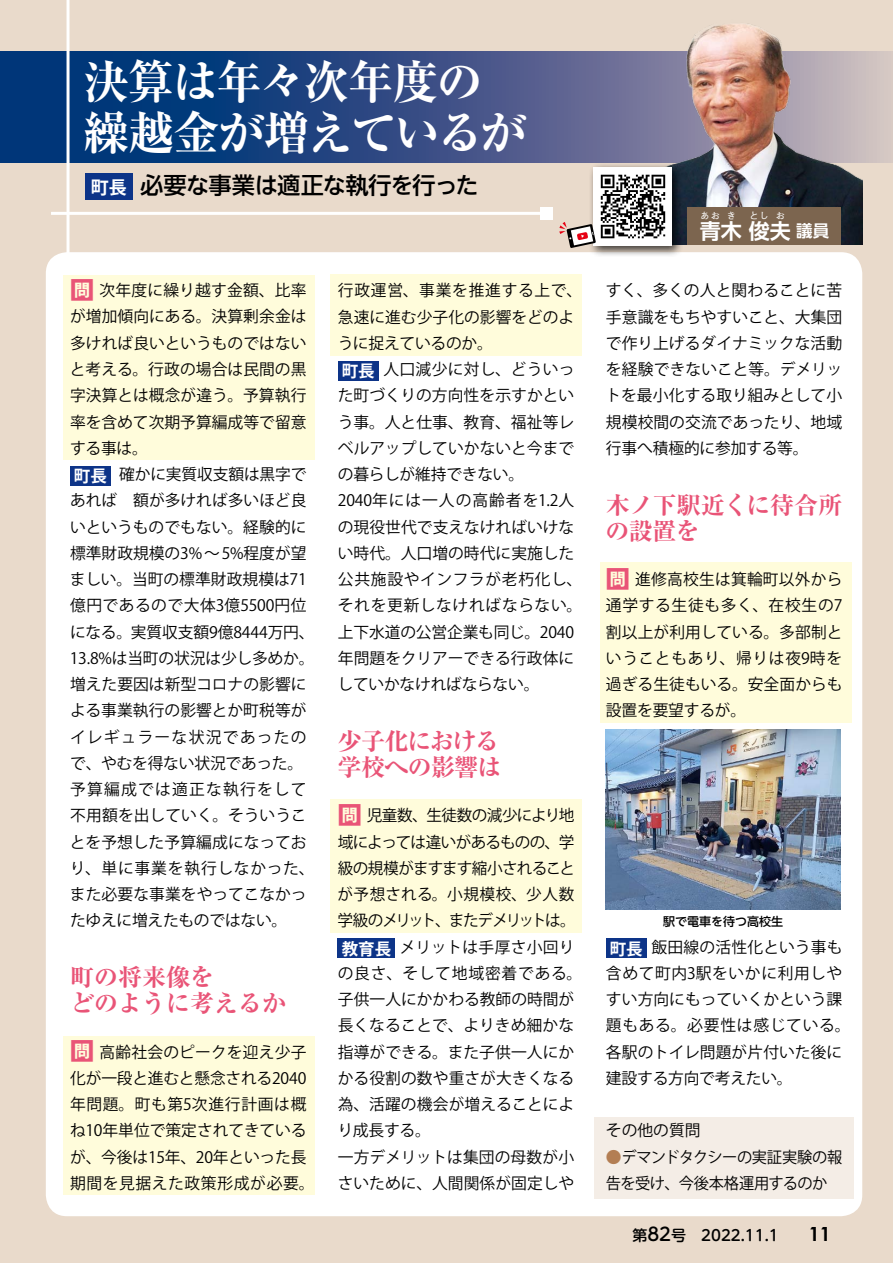
<style>
.page{position:relative;width:893px;height:1263px;background:#e9dacb}
.page>*{position:absolute;margin:0;border:0;box-sizing:border-box;transform-origin:0 0}
.t1{font:700 expanded 46.5px/51px "Ryumin Pro";letter-spacing:-.04em;color:#fff}
.t2{font:700 expanded 24px/26.2px "Ryumin Pro";letter-spacing:-.01em;color:#e95477}
.t3{font:700 expanded 24px/26.2px "Ryumin Pro";letter-spacing:-.035em;color:#e95477}
.t4{font:500 23.25px "UD Shin Go NT Pro";letter-spacing:-.03em;color:#000}
.t5{font:700 21px "UD Shin Go NT Pro De";color:#fff}
.t6{font:700 16.5px "UD Shin Go NT Pro De";color:#fff}
.t7{font:15.75px/26.2px "Koz Go Pr 6 N";color:#000}
.t8{font:15.75px/26.2px "Koz Go Pr 6 N";letter-spacing:-.035em;color:#000}
.t9{font:500 15px "UD Shin M Go Pro";color:#000}
.t10{font:500 12px "UD Shin Go NT Pro";color:#000}
.t11{font:700 9px "UD Shin Go NT Pro De";color:#fff}
.s1{font-family:"Koz Go Pr 6 N";font-weight:700;font-size:18px;color:#fff}
.s2{font-weight:700;font-size:24px;color:#e95477}
.s3{font-weight:700;font-size:16.5px;color:#fff}
.s4{color:#b37e53}
.s5{font-size:18px}
.s6{font-family:"Century Gothic";font-weight:700;font-size:19.5px}
</style>
<div class="page">
<svg style="left:0;top:51px;width:893px;height:111px"></svg>
<img style="left:625px;top:24px;width:237px;height:221px">
<hr style="left:67px;top:0;width:3px;height:295px;background:#fff">
<div style="left:46px;top:252px;width:816px;height:964px;background:#fff;border-radius:21px"></div>
<div style="left:594px;top:1117px;width:259px;height:82px;background:#f4ede6"></div>
<div style="left:600px;top:562px;width:251px;height:161px;background:#fffcdb"></div>
<div style="left:64px;top:275px;width:251px;height:184px;background:#fffcdb"></div>
<div style="left:64px;top:1036px;width:251px;height:159px;background:#fffcdb"></div>
<div style="left:331px;top:799px;width:251px;height:134px;background:#fffcdb"></div>
<div style="left:331px;top:275px;width:251px;height:81px;background:#fffcdb"></div>
<hr style="left:51px;top:212px;width:496px;height:3px;background:#fff">
<div style="left:541px;top:207px;width:12px;height:12px;background:#fff"></div>
<div style="left:85px;top:174px;width:48px;height:26px;background:#0d3488"></div>
<div style="left:70px;top:466px;width:41px;height:20px;background:#0d3488"></div>
<div style="left:338px;top:361px;width:40px;height:20px;background:#0d3488"></div>
<div style="left:338px;top:939px;width:57px;height:19px;background:#0d3488"></div>
<div style="left:606px;top:939px;width:40px;height:19px;background:#0d3488"></div>
<div style="left:687px;top:207px;width:154px;height:38px;background:#7c654f"></div>
<div style="left:588px;top:162px;width:96px;height:95px;background:#000;opacity:.75"></div>
<img style="left:594px;top:167px;width:78px;height:79px">
<svg style="left:559px;top:222px;width:37px;height:26px"></svg>
<img style="left:605px;top:729px;width:236px;height:181px">
<h1 class="t1" style="left:83px;top:53px;width:445px">決算は年々次年度の繰越金が増えているが</h1>
<h3 class="t4" style="left:91px;top:167px;width:389px"><span class="s1">町長</span> 必要な事業は適正な執行を行った</h3>
<p class="t7" style="left:70px;top:278px;width:246px"><span class="s2">問</span>次年度に繰り越す金額、比率が増加傾向にある。決算剰余金は多ければ良いというものではないと考える。行政の場合は民間の黒字決算とは概念が違う。予算執行率を含めて次期予算編成等で留意する事は。<br><span class="s3">町長</span> 確かに実質収支額は黒字であれば　額が多ければ多いほど良いというものでもない。経験的に標準財政規模の3%〜 5%程度が望ましい。当町の標準財政規模は71億円であるので大体3億5500円位になる。実質収支額9億8444万円、<br>13.8%は当町の状況は少し多めか。増えた要因は新型コロナの影響による事業執行の影響とか町税等がイレギュラーな状況であったので、やむを得ない状況であった。予算編成では適正な執行をして不用額を出していく。そういうことを予想した予算編成になっており、単に事業を執行しなかった、また必要な事業をやってこなかったゆえに増えたものではない。</p>
<h2 class="t2" style="left:70px;top:962px;width:218px">町の将来像を<br>どのように考えるか</h2>
<p class="t7" style="left:70px;top:1039px;width:246px"><span class="s2">問</span>高齢社会のピークを迎え少子化が一段と進むと懸念される2040年問題。町も第5次進行計画は概ね10年単位で策定されてきているが、今後は15年、20年といった長期間を見据えた政策形成が必要。</p>
<p class="t7" style="left:338px;top:278px;width:246px">行政運営、事業を推進する上で、急速に進む少子化の影響をどのように捉えているのか。<br><span class="s3">町長</span>人口減少に対し、どういった町づくりの方向性を示すかという事。人と仕事、教育、福祉等レベルアップしていかないと今までの暮らしが維持できない。<br>2040年には一人の高齢者を1.2人の現役世代で支えなければいけない時代。人口増の時代に実施した公共施設やインフラが老朽化し、それを更新しなければならない。上下水道の公営企業も同じ。2040年問題をクリアーできる行政体にしていかなければならない。</p>
<h2 class="t3" style="left:338px;top:726px;width:165px">少子化における学校への影響は</h2>
<p class="t7" style="left:338px;top:803px;width:246px"><span class="s2">問</span>児童数、生徒数の減少により地域によっては違いがあるものの、学級の規模がますます縮小されることが予想される。小規模校、少人数学級のメリット、またデメリットは。<span class="s3">教育長</span>メリットは手厚さ小回りの良さ、そして地域密着である。子供一人にかかわる教師の時間が長くなることで、よりきめ細かな指導ができる。また子供一人にかかる役割の数や重さが大きくなる為、活躍の機会が増えることにより成長する。<br>一方デメリットは集団の母数が小さいために、人間関係が固定しや</p>
<p class="t11" style="left:700px;top:209px;width:21px">あお</p>
<p class="t11" style="left:727px;top:209px;width:10px">き</p>
<p class="t11" style="left:749px;top:209px;width:21px">とし</p>
<p class="t11" style="left:776px;top:209px;width:10px">お</p>
<h3 class="t5" style="left:700px;top:214px;width:92px">青木俊夫</h3>
<p class="t6" style="left:796px;top:218px;width:34px">議員</p>
<p class="t7" style="left:605px;top:278px;width:239px;text-align:justify">すく、多くの人と関わることに苦手意識をもちやすいこと、大集団で作り上げるダイナミックな活動を経験できないこと等。デメリットを最小化する取り組みとして小規模校間の交流であったり、地域行事へ積極的に参加する等。</p>
<h2 class="t2" style="left:606px;top:490px;width:238px">木ノ下駅近くに待合所の設置を</h2>
<p class="t7" style="left:606px;top:566px;width:238px;text-align:justify"><span class="s2">問</span>進修高校生は箕輪町以外から通学する生徒も多く、在校生の7割以上が利用している。多部制ということもあり、帰りは夜9時を過ぎる生徒もいる。安全面からも設置を要望するが。</p>
<p class="t10" style="left:663px;top:911px;width:122px">駅で電車を待つ高校生</p>
<p class="t7" style="left:606px;top:934px;width:246px"><span class="s3">町長</span>飯田線の活性化という事も含めて町内3駅をいかに利用しやすい方向にもっていくかという課題もある。必要性は感じている。各駅のトイレ問題が片付いた後に建設する方向で考えたい。</p>
<p class="t7" style="left:606px;top:1118px;width:96px">その他の質問</p>
<p class="t8" style="left:606px;top:1144px;width:238px"><span class="s4">●</span>デマンドタクシーの実証実験の報告を受け、今後本格運用するのか</p>
<p class="t9" style="left:632px;top:1223px;width:200px">第<span class="s5">82</span>号　2022.11.1　　<span class="s6">11</span></p>
</div>
